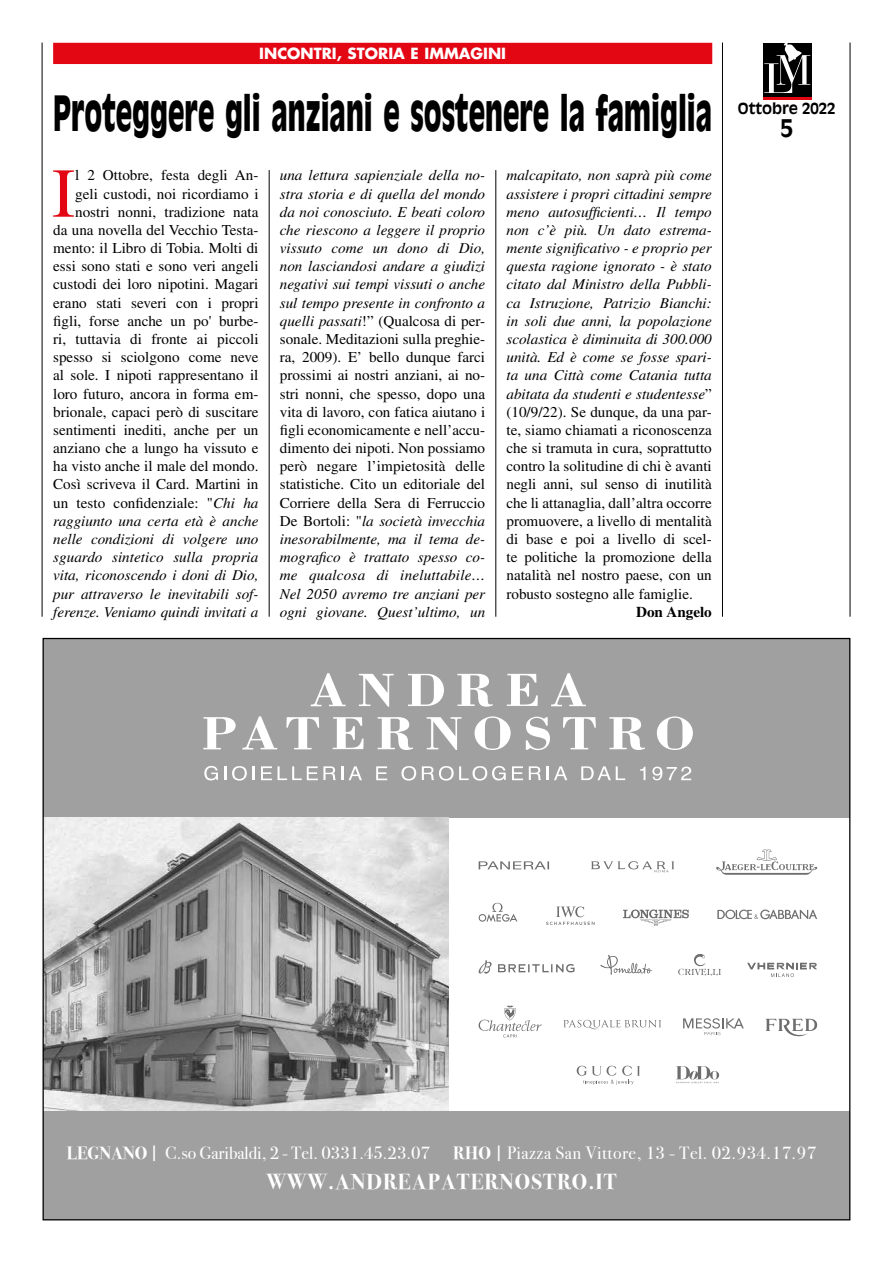
<style>
.page{position:relative;width:893px;height:1263px;background:#fff}
.page>*{position:absolute;margin:0;border:0;box-sizing:border-box;transform-origin:0 0}
.t1{font:69.9px "Times LT Std";color:#e30613}
.t2{font:900 48px "Antique Olive Std";color:#000;scale:.56 1}
.t3{font:700 24px "Antique Olive Std";color:#000}
.t4{font:700 21.75px "Bodoni Svty Two ITCTT";letter-spacing:.05em;color:#fff}
.t5{font:17.85px "Bodoni Svty Two ITCTT";color:#fff}
.t6{font:17.85px "Bodoni Svty Two ITCTT";letter-spacing:.025em;color:#fff}
.t7{font:italic 15px/18.1px "Times LT Std";color:#000;text-align:justify}
.t8{font:15px/18.1px "Times LT Std";color:#000;text-align:right}
.t9{font:700 15px "Futura Std";color:#fff}
.t10{font:700 15px "Antique Olive Std";color:#000}
.t11{font:700 15px "Times LT Std";color:#000}
.s1{font-style:italic}
.s2{font-style:normal}
.s3{font-weight:700}
</style>
<div class="page">
<div style="left:763px;top:44px;width:48px;height:54px;background:#000"></div>
<hr style="left:763px;top:98px;width:48px;height:2px;background:#e30613">
<svg style="left:764px;top:43px;width:46px;height:50px"></svg>
<hr style="left:42px;top:43px;width:1px;height:574px;background:#000">
<hr style="left:850px;top:43px;width:1px;height:574px;background:#000">
<div style="left:53px;top:43px;width:659px;height:21px;background:#e30613"></div>
<hr style="left:722px;top:43px;width:1px;height:574px;background:#000">
<hr style="left:495px;top:170px;width:1px;height:447px;background:#000">
<hr style="left:269px;top:170px;width:1px;height:447px;background:#000">
<div style="left:43px;top:638px;width:807px;height:582px;background:#a0a0a0"></div>
<svg style="left:203px;top:717px;width:33px;height:32px"></svg>
<svg style="left:242px;top:716px;width:35px;height:33px"></svg>
<svg style="left:286px;top:717px;width:33px;height:32px"></svg>
<svg style="left:333px;top:717px;width:31px;height:32px"></svg>
<svg style="left:378px;top:717px;width:35px;height:33px"></svg>
<svg style="left:427px;top:717px;width:35px;height:33px"></svg>
<svg style="left:475px;top:716px;width:36px;height:34px"></svg>
<svg style="left:526px;top:717px;width:24px;height:33px"></svg>
<svg style="left:563px;top:717px;width:33px;height:32px"></svg>
<svg style="left:609px;top:717px;width:36px;height:33px"></svg>
<svg style="left:657px;top:716px;width:36px;height:34px"></svg>
<svg style="left:311px;top:673px;width:35px;height:33px"></svg>
<svg style="left:359px;top:674px;width:35px;height:33px"></svg>
<svg style="left:408px;top:674px;width:36px;height:32px"></svg>
<svg style="left:457px;top:674px;width:36px;height:33px"></svg>
<svg style="left:507px;top:674px;width:31px;height:32px"></svg>
<svg style="left:551px;top:673px;width:35px;height:33px"></svg>
<svg style="left:204px;top:766px;width:14px;height:14px"></svg>
<svg style="left:224px;top:766px;width:2px;height:14px"></svg>
<svg style="left:232px;top:766px;width:15px;height:14px"></svg>
<svg style="left:253px;top:766px;width:2px;height:14px"></svg>
<svg style="left:261px;top:766px;width:11px;height:14px"></svg>
<svg style="left:278px;top:766px;width:58px;height:14px"></svg>
<hr style="left:341px;top:766px;width:3px;height:14px;background:#fff">
<svg style="left:349px;top:766px;width:13px;height:14px"></svg>
<svg style="left:376px;top:766px;width:11px;height:14px"></svg>
<svg style="left:401px;top:766px;width:15px;height:14px"></svg>
<svg style="left:422px;top:766px;width:84px;height:14px"></svg>
<svg style="left:512px;top:766px;width:11px;height:14px"></svg>
<svg style="left:529px;top:766px;width:12px;height:14px"></svg>
<svg style="left:547px;top:766px;width:20px;height:14px"></svg>
<svg style="left:581px;top:766px;width:44px;height:14px"></svg>
<svg style="left:640px;top:767px;width:5px;height:13px"></svg>
<svg style="left:652px;top:767px;width:39px;height:13px"></svg>
<div style="left:43px;top:818px;width:807px;height:292px;background:#fff"></div>
<img style="left:45px;top:818px;width:404px;height:292px">
<svg style="left:577px;top:1065px;width:63px;height:20px"></svg>
<svg style="left:676px;top:1066px;width:43px;height:17px"></svg>
<svg style="left:683px;top:1018px;width:61px;height:17px"></svg>
<svg style="left:765px;top:1019px;width:52px;height:17px"></svg>
<svg style="left:478px;top:1005px;width:64px;height:33px"></svg>
<svg style="left:563px;top:1020px;width:98px;height:9px"></svg>
<svg style="left:600px;top:955px;width:52px;height:20px"></svg>
<svg style="left:678px;top:954px;width:43px;height:22px"></svg>
<svg style="left:747px;top:963px;width:70px;height:14px"></svg>
<svg style="left:479px;top:960px;width:13px;height:13px"></svg>
<svg style="left:498px;top:964px;width:77px;height:8px"></svg>
<svg style="left:546px;top:906px;width:48px;height:19px"></svg>
<svg style="left:623px;top:909px;width:66px;height:17px"></svg>
<svg style="left:717px;top:909px;width:100px;height:10px"></svg>
<svg style="left:479px;top:903px;width:38px;height:19px"></svg>
<svg style="left:591px;top:861px;width:83px;height:11px"></svg>
<svg style="left:716px;top:850px;width:101px;height:25px"></svg>
<svg style="left:479px;top:861px;width:70px;height:8px"></svg>
<p class="t9" style="left:259px;top:43px;width:248px">INCONTRI, STORIA E IMMAGINI</p>
<h2 class="t2" style="left:53px;top:84px;width:1178px">Proteggere gli anziani e sostenere la famiglia</h2>
<p class="t8" style="left:53px;top:166px;width:207px">l 2 Ottobre, festa degli An&shy;geli custodi, noi ricordiamo i nostri nonni, tradizione nata<br>da una novella del Vecchio Testa&shy;mento: il Libro di Tobia. Molti di essi sono stati e sono veri angeli custodi dei loro nipotini. Magari erano stati severi con i propri figli, forse anche un po' burbe&shy;ri, tuttavia di fronte ai piccoli spesso si sciolgono come neve al sole. I nipoti rappresentano il loro futuro, ancora in forma em&shy;brionale, capaci però di suscitare sentimenti inediti, anche per un anziano che a lungo ha vissuto e ha visto anche il male del mondo.<br>Così scriveva il Card. Martini in un testo confidenziale: "<span class="s1">Chi ha raggiunto una certa età è anche nelle condizioni di volgere uno sguardo sintetico sulla propria vita, riconoscendo i doni di Dio, pur attraverso le inevitabili sof&shy;ferenze. Veniamo quindi invitati a</span></p>
<p class="t7" style="left:280px;top:166px;width:207px">una lettura sapienziale della no&shy;stra storia e di quella del mondo da noi conosciuto. E beati coloro che riescono a leggere il proprio vissuto come un dono di Dio, non lasciandosi andare a giudizi negativi sui tempi vissuti o anche sul tempo presente in confronto a quelli passati<span class="s2">!” (Qualcosa di per&shy;sonale. Meditazioni sulla preghie&shy;ra, 2009). E’ bello dunque farci prossimi ai nostri anziani, ai no&shy;stri nonni, che spesso, dopo una vita di lavoro, con fatica aiutano i figli economicamente e nell’accu&shy;dimento dei nipoti. Non possiamo però negare l’impietosità delle statistiche. Cito un editoriale del Corriere della Sera di Ferruccio De Bortoli: "</span>la società invecchia inesorabilmente, ma il tema de&shy;mografico è trattato spesso co&shy;me qualcosa di ineluttabile… Nel 2050 avremo tre anziani per ogni giovane. Quest’ultimo, un</p>
<p class="t7" style="left:506px;top:166px;width:207px">malcapitato, non saprà più come assistere i propri cittadini sempre meno autosufficienti… Il tempo non c’è più. Un dato estrema&shy;mente significativo - e proprio per questa ragione ignorato - è stato citato dal Ministro della Pubbli&shy;ca Istruzione, Patrizio Bianchi: in soli due anni, la popolazione scolastica è diminuita di 300.000 unità. Ed è come se fosse spari&shy;ta una Città come Catania tutta abitata da studenti e studentesse<span class="s2">” (10/9/22). Se dunque, da una par&shy;te, siamo chiamati a riconoscenza che si tramuta in cura, soprattutto contro la solitudine di chi è avanti negli anni, sul senso di inutilità che li attanaglia, dall’altra occorre promuovere, a livello di mentalità di base e poi a livello di scel&shy;te politiche la promozione della natalità nel nostro paese, con un robusto sostegno alle famiglie.</span></p>
<h1 class="t1" style="left:52px;top:154px;width:25px">I</h1>
<p class="t11" style="left:636px;top:603px;width:77px">Don Angelo</p>
<p class="t10" style="left:738px;top:99px;width:99px">Ottobre 2022</p>
<h3 class="t3" style="left:780px;top:113px;width:15px">5</h3>
<p class="t5" style="left:67px;top:1138px;width:365px"><span class="s3">LEGNANO |</span> C.so Garibaldi, 2 - Tel. 0331.45.23.07</p>
<p class="t6" style="left:453px;top:1138px;width:364px"><span class="s3">RHO |</span> Piazza San Vittore, 13 - Tel. 02.934.17.97</p>
<h3 class="t4" style="left:266px;top:1164px;width:352px">WWW.ANDREAPATERNOSTRO.IT</h3>
</div>
